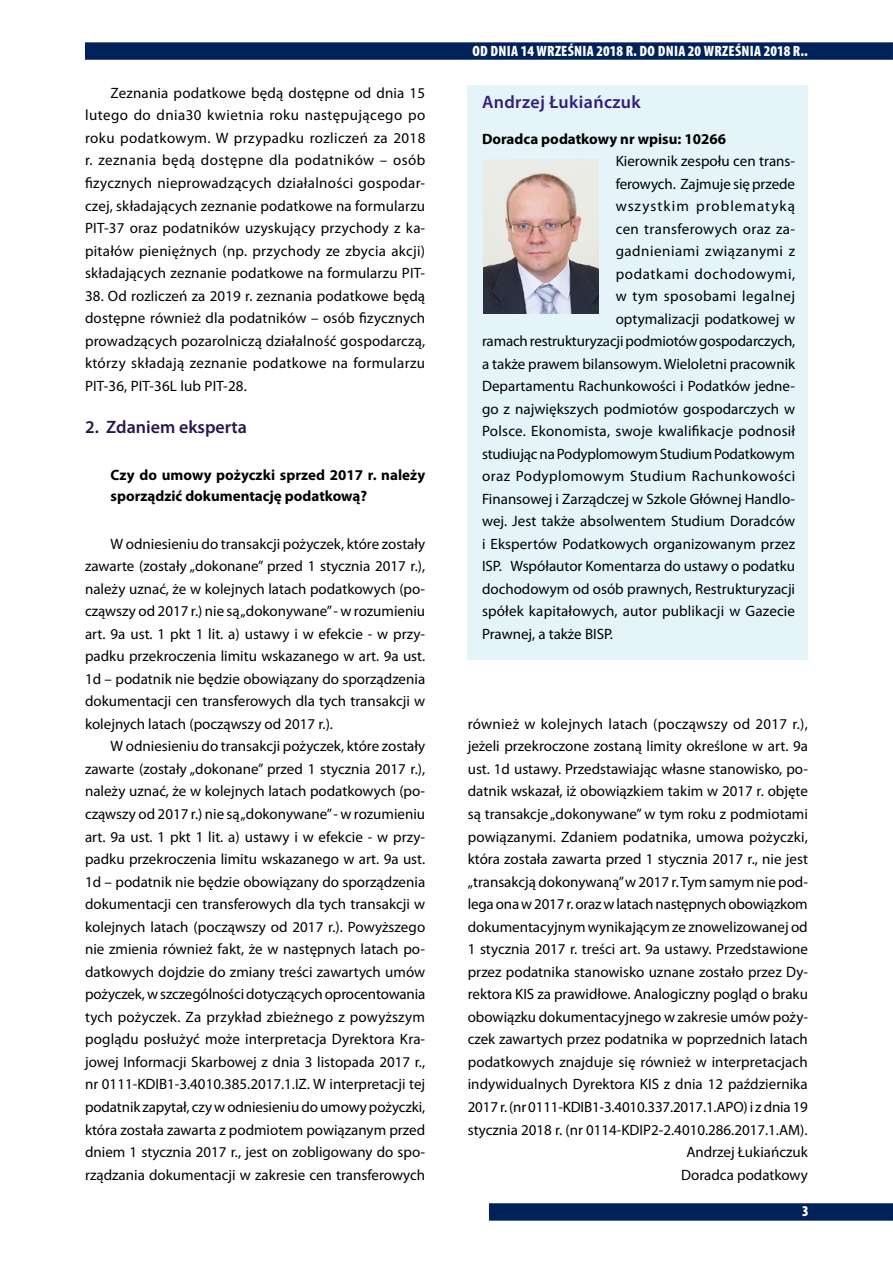
<style>
.page{position:relative;width:893px;height:1263px;background:#fff}
.page>*{position:absolute;margin:0;border:0;box-sizing:border-box;transform-origin:0 0}
.zdaniem_autor{font:600 18px "Myriad Pro";letter-spacing:.02em;color:#331d80}
.Podtytul_nowy{font:600 18px "Myriad Pro";color:#28174e}
.Text_ciagły{font:15px/22.5px "Myriad Pro";color:#000;text-align:justify}
.podtytul_tytulu{font:700 15px/21px "Myriad Pro";color:#000}
.Text_ciagły-2{font:15px "Myriad Pro";letter-spacing:.03em;color:#000}
.t1{font:900 condensed 15px "Myriad Pro";letter-spacing:.02em;color:#fff}
.Text_ciagły-3{font:700 15px "Myriad Pro";color:#000}
.Text_ciagły-4{font:15px "Myriad Pro";letter-spacing:.025em;color:#000}
.Text_ciagły-5{font:15px "Myriad Pro";letter-spacing:.035em;color:#000}
.Text_ciagły-6{font:15px "Myriad Pro";letter-spacing:.07em;color:#000}
.Text_ciagły-7{font:15px "Myriad Pro";letter-spacing:.04em;color:#000}
</style>
<div class="page">
<div style="left:85px;top:43px;width:808px;height:17px;background:#002159;border:1px solid #002159"></div>
<div style="left:489px;top:1203px;width:404px;height:17px;background:#002159;border:1px solid #002159"></div>
<div style="left:468px;top:85px;width:340px;height:574px;background:#e4f4f8"></div>
<img style="left:484px;top:160px;width:115px;height:153px">
<p class="Text_ciagły" style="left:85px;top:81px;width:342px;text-indent:26px">Zeznania podatkowe będą dostępne od dnia 15 lutego do dnia30 kwietnia roku następującego po roku podatkowym. W przypadku rozliczeń za 2018 r. zeznania będą dostępne dla podatników – osób fizycznych nieprowadzących działalności gospodar&shy;czej, składających zeznanie podatkowe na formularzu PIT-37 oraz podatników uzyskujący przychody z ka&shy;pitałów pieniężnych (np. przychody ze zbycia akcji) składających zeznanie podatkowe na formularzu PIT-</p>
<p class="Text_ciagły" style="left:85px;top:284px;width:342px">38. Od rozliczeń za 2019 r. zeznania podatkowe będą dostępne również dla podatników – osób fizycznych prowadzących pozarolniczą działalność gospodarczą, którzy składają zeznanie podatkowe na formularzu PIT-36, PIT-36L lub PIT-28.</p>
<p class="Podtytul_nowy" style="left:85px;top:416px;width:164px">2. Zdaniem eksperta</p>
<p class="podtytul_tytulu" style="left:111px;top:463px;width:316px">Czy do umowy pożyczki sprzed 2017 r. należy sporządzić dokumentację podatkową?</p>
<p class="Text_ciagły" style="left:85px;top:532px;width:342px;text-indent:26px">W odniesieniu do transakcji pożyczek, które zostały zawarte (zostały „dokonane” przed 1 stycznia 2017 r.), należy uznać, że w kolejnych latach podatkowych (po&shy;cząwszy od 2017 r.) nie są „dokonywane” - w rozumieniu art. 9a ust. 1 pkt 1 lit. a) ustawy i w efekcie - w przy&shy;padku przekroczenia limitu wskazanego w art. 9a ust.<br>1d – podatnik nie będzie obowiązany do sporządzenia dokumentacji cen transferowych dla tych transakcji w kolejnych latach (począwszy od 2017 r.).</p>
<p class="Text_ciagły" style="left:85px;top:735px;width:342px;text-indent:26px">W odniesieniu do transakcji pożyczek, które zostały zawarte (zostały „dokonane” przed 1 stycznia 2017 r.), należy uznać, że w kolejnych latach podatkowych (po&shy;cząwszy od 2017 r.) nie są „dokonywane” - w rozumieniu art. 9a ust. 1 pkt 1 lit. a) ustawy i w efekcie - w przy&shy;padku przekroczenia limitu wskazanego w art. 9a ust.<br>1d – podatnik nie będzie obowiązany do sporządzenia dokumentacji cen transferowych dla tych transakcji w kolejnych latach (począwszy od 2017 r.). Powyższego nie zmienia również fakt, że w następnych latach po&shy;datkowych dojdzie do zmiany treści zawartych umów pożyczek, w szczególności dotyczących oprocentowania tych pożyczek. Za przykład zbieżnego z powyższym poglądu posłużyć może interpretacja Dyrektora Kra&shy;jowej Informacji Skarbowej z dnia 3 listopada 2017 r., nr 0111-KDIB1-3.4010.385.2017.1.IZ. W interpretacji tej podatnik zapytał, czy w odniesieniu do umowy pożyczki, która została zawarta z podmiotem powiązanym przed dniem 1 stycznia 2017 r., jest on zobligowany do spo&shy;rządzania dokumentacji w zakresie cen transferowych</p>
<p class="t1" style="left:472px;top:41px;width:337px">OD DNIA 14 WRZEŚNIA 2018 R. DO DNIA 20 WRZEŚNIA 2018 R..</p>
<p class="zdaniem_autor" style="left:482px;top:91px;width:160px">Andrzej Łukiańczuk</p>
<p class="Text_ciagły-3" style="left:482px;top:129px;width:246px">Doradca podatkowy nr wpisu: 10266</p>
<p class="Text_ciagły" style="left:616px;top:150px;width:181px">Kierownik zespołu cen trans-</p>
<p class="Text_ciagły" style="left:616px;top:172px;width:181px">ferowych. Zajmuje się przede</p>
<p class="Text_ciagły-6" style="left:616px;top:197px;width:181px">wszystkim problematyką</p>
<p class="Text_ciagły-4" style="left:616px;top:219px;width:181px">cen transferowych oraz za-</p>
<p class="Text_ciagły-5" style="left:616px;top:242px;width:181px">gadnieniami związanymi z</p>
<p class="Text_ciagły-7" style="left:616px;top:264px;width:181px">podatkami dochodowymi,</p>
<p class="Text_ciagły-2" style="left:616px;top:287px;width:181px">w tym sposobami legalnej</p>
<p class="Text_ciagły" style="left:616px;top:307px;width:181px">optymalizacji podatkowej w</p>
<p class="Text_ciagły" style="left:482px;top:330px;width:315px">ramach restrukturyzacji podmiotów gospodarczych,</p>
<p class="Text_ciagły" style="left:482px;top:352px;width:315px">a także prawem bilansowym. Wieloletni pracownik</p>
<p class="Text_ciagły" style="left:482px;top:375px;width:315px">Departamentu Rachunkowości i Podatków jedne-</p>
<p class="Text_ciagły" style="left:482px;top:397px;width:315px">go z największych podmiotów gospodarczych w</p>
<p class="Text_ciagły" style="left:482px;top:420px;width:315px">Polsce. Ekonomista, swoje kwalifikacje podnosił</p>
<p class="Text_ciagły" style="left:482px;top:442px;width:314px">studiując na Podyplomowym Studium Podatkowym</p>
<p class="Text_ciagły-2" style="left:482px;top:467px;width:315px">oraz Podyplomowym Studium Rachunkowości</p>
<p class="Text_ciagły" style="left:482px;top:487px;width:315px">Finansowej i Zarządczej w Szkole Głównej Handlo-</p>
<p class="Text_ciagły" style="left:482px;top:510px;width:315px">wej. Jest także absolwentem Studium Doradców</p>
<p class="Text_ciagły" style="left:482px;top:532px;width:315px">i Ekspertów Podatkowych organizowanym przez</p>
<p class="Text_ciagły" style="left:482px;top:555px;width:315px">ISP. Współautor Komentarza do ustawy o podatku</p>
<p class="Text_ciagły" style="left:482px;top:577px;width:315px">dochodowym od osób prawnych, Restrukturyzacji</p>
<p class="Text_ciagły" style="left:482px;top:600px;width:315px">spółek kapitałowych, autor publikacji w Gazecie</p>
<p class="Text_ciagły" style="left:482px;top:622px;width:133px">Prawnej, a także BISP.</p>
<p class="Text_ciagły" style="left:468px;top:712px;width:342px">również w kolejnych latach (począwszy od 2017 r.), jeżeli przekroczone zostaną limity określone w art. 9a ust. 1d ustawy. Przedstawiając własne stanowisko, po&shy;datnik wskazał, iż obowiązkiem takim w 2017 r. objęte są transakcje „dokonywane” w tym roku z podmiotami powiązanymi. Zdaniem podatnika, umowa pożyczki, która została zawarta przed 1 stycznia 2017 r., nie jest „transakcją dokonywaną” w 2017 r. Tym samym nie pod&shy;lega ona w 2017 r. oraz w latach następnych obowiązkom dokumentacyjnym wynikającym ze znowelizowanej od 1 stycznia 2017 r. treści art. 9a ustawy. Przedstawione przez podatnika stanowisko uznane zostało przez Dy&shy;rektora KIS za prawidłowe. Analogiczny pogląd o braku obowiązku dokumentacyjnego w zakresie umów poży&shy;czek zawartych przez podatnika w poprzednich latach podatkowych znajduje się również w interpretacjach indywidualnych Dyrektora KIS z dnia 12 października 2017 r. (nr 0111-KDIB1-3.4010.337.2017.1.APO) i z dnia 19 stycznia 2018 r. (nr 0114-KDIP2-2.4010.286.2017.1.AM).</p>
<p class="Text_ciagły" style="left:686px;top:1140px;width:123px">Andrzej Łukiańczuk</p>
<p class="Text_ciagły" style="left:681px;top:1163px;width:128px">Doradca podatkowy</p>
<p class="t1" style="left:802px;top:1201px;width:8px">3</p>
</div>
